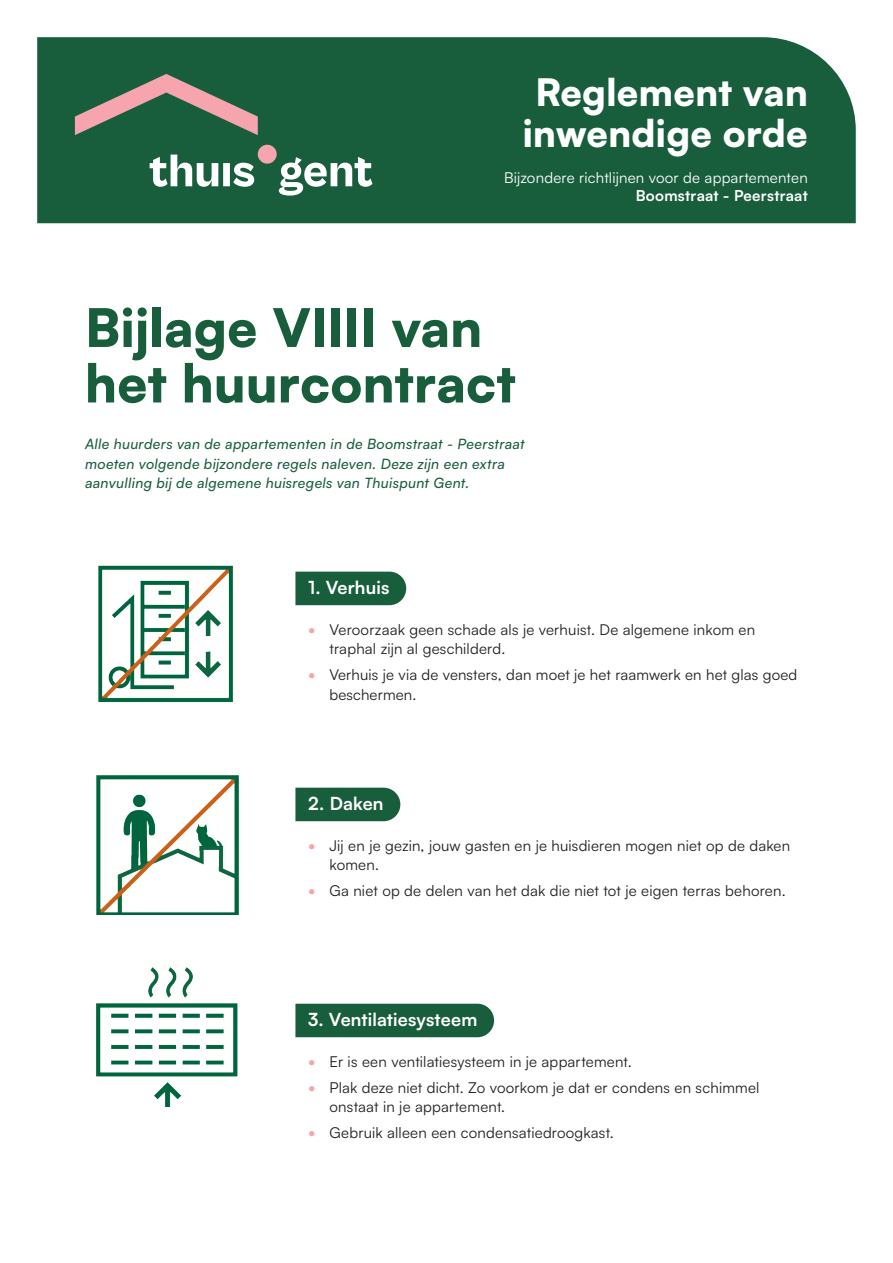
<style>
.page{position:relative;width:893px;height:1263px;background:#fff}
.page>*{position:absolute;margin:0;border:0;box-sizing:border-box;transform-origin:0 0}
.t1{font:900 52.5px/55.5px "Satoshi";letter-spacing:.005em;color:#185e3c}
.TITEL_doc{font:900 37.5px "Satoshi";letter-spacing:.01em;color:#fff}
.Titel_met_arcering{font:700 18px "Satoshi";letter-spacing:.005em;color:#fff}
.t2{font:15px/19.5px "Satoshi";letter-spacing:.01em;color:#231f20}
.BODY{font:15px/18px "Satoshi";letter-spacing:.015em;color:#fff;text-align:right}
.INTRO{font:italic 500 14.25px/19.5px "Satoshi";letter-spacing:.025em;color:#185e3c}
.s1{font-weight:700}
.s2{font-weight:900;font-size:15.75px;color:#f6a5af}
</style>
<div class="page">
<div style="left:37px;top:37px;width:819px;height:186px;background:#185e3c"></div>
<div style="left:258px;top:145px;width:19px;height:19px;background:#f6a5af;border-radius:50%"></div>
<svg style="left:75px;top:37px;width:183px;height:183px;background:#396c50"></svg>
<svg style="left:279px;top:157px;width:93px;height:39px"></svg>
<div style="left:295px;top:572px;width:111px;height:33px;background:#185e3c"></div>
<div style="left:295px;top:788px;width:105px;height:33px;background:#185e3c"></div>
<img style="left:98px;top:565px;width:135px;height:137px">
<img style="left:96px;top:775px;width:142px;height:139px">
<div style="left:295px;top:1004px;width:199px;height:33px;background:#185e3c"></div>
<img style="left:96px;top:967px;width:142px;height:139px">
<p class="TITEL_doc" style="left:535px;top:64px;width:274px">Reglement van</p>
<p class="TITEL_doc" style="left:523px;top:104px;width:287px">inwendige orde</p>
<p class="BODY" style="left:504px;top:168px;width:305px">Bijzondere richtlijnen voor de appartementen<br><span class="s1">Boomstraat - Peerstraat</span></p>
<h1 class="t1" style="left:85px;top:296px;width:432px">Bijlage VIIII van het huurcontract</h1>
<p class="INTRO" style="left:85px;top:434px;width:441px">Alle huurders van de appartementen in de Boomstraat - Peerstraat moeten volgende bijzondere regels naleven. Deze zijn een extra aanvulling bij de algemene huisregels van Thuispunt Gent.</p>
<p class="Titel_met_arcering" style="left:308px;top:574px;width:83px">1. Verhuis</p>
<p class="t2" style="left:329px;top:619px;width:427px;text-indent:-21px"><span class="s2">•</span> Veroorzaak geen schade als je verhuist. De algemene inkom en traphal zijn al geschilderd.</p>
<p class="t2" style="left:329px;top:664px;width:469px;text-indent:-21px"><span class="s2">•</span> Verhuis je via de vensters, dan moet je het raamwerk en het glas goed beschermen.</p>
<p class="Titel_met_arcering" style="left:308px;top:790px;width:77px">2. Daken</p>
<p class="t2" style="left:329px;top:835px;width:462px;text-indent:-21px"><span class="s2">•</span> Jij en je gezin, jouw gasten en je huisdieren mogen niet op de daken komen.</p>
<p class="t2" style="left:308px;top:880px;width:479px"><span class="s2">•</span> Ga niet op de delen van het dak die niet tot je eigen terras behoren.</p>
<p class="Titel_met_arcering" style="left:308px;top:1006px;width:171px">3. Ventilatiesysteem</p>
<p class="t2" style="left:308px;top:1051px;width:325px"><span class="s2">•</span> Er is een ventilatiesysteem in je appartement.</p>
<p class="t2" style="left:329px;top:1077px;width:432px;text-indent:-21px"><span class="s2">•</span> Plak deze niet dicht. Zo voorkom je dat er condens en schimmel onstaat in je appartement.</p>
<p class="t2" style="left:308px;top:1122px;width:307px"><span class="s2">•</span> Gebruik alleen een condensatiedroogkast.</p>
</div>
